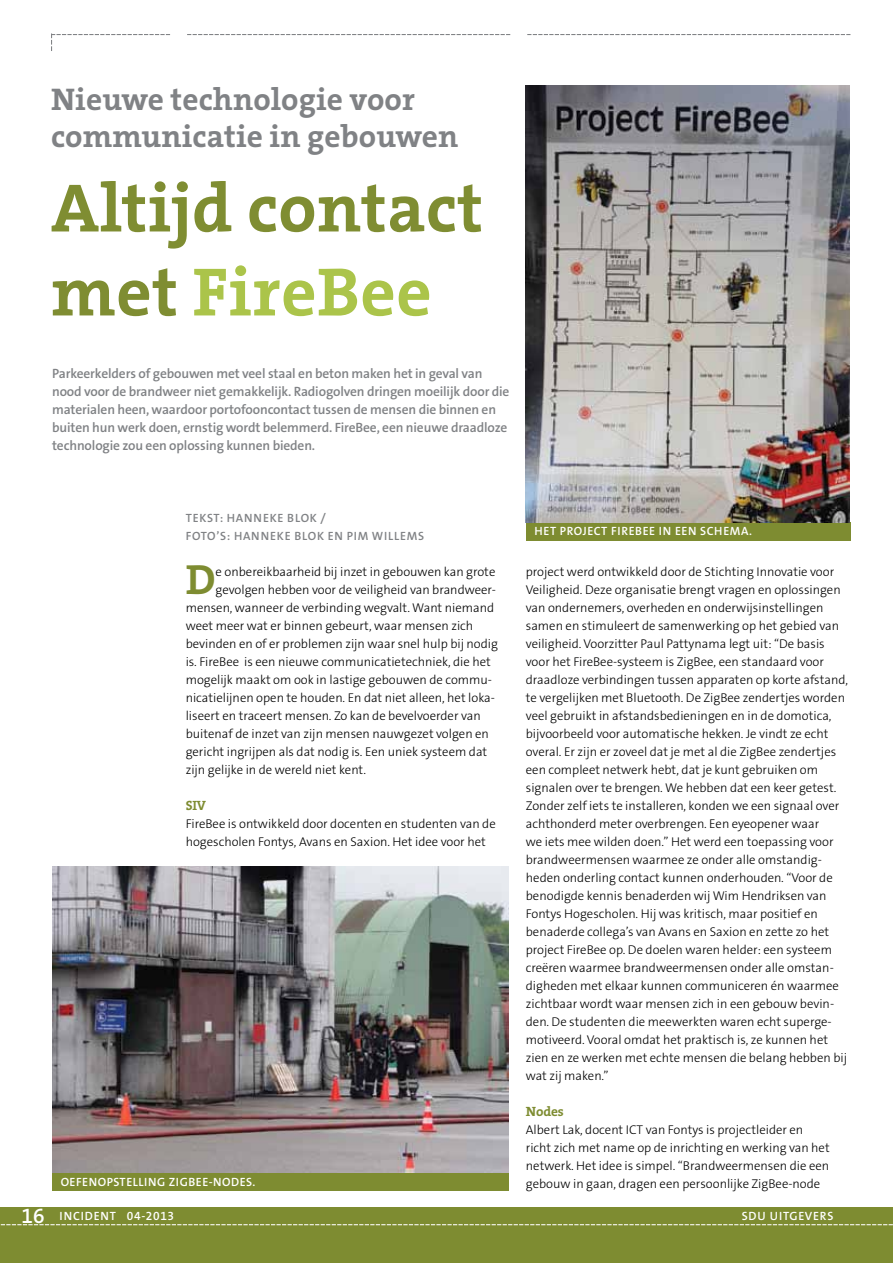
<style>
.page{position:relative;width:893px;height:1263px;background:#fff}
.page>*{position:absolute;margin:0;border:0;box-sizing:border-box;transform-origin:0 0}
.t1{font:700 69px/84px "The Serif B7";letter-spacing:.005em;color:#7f8d32}
.t2{font:700 42.45px "The Serif B7";color:#7e8c31}
.t3{font:700 31.5px/37.5px "The Serif B7";letter-spacing:.005em;color:#808285}
.t4{font:600 21px "The Sans B W6";color:#fff}
.t5{font:600 13.5px/18px "The Sans B W6";letter-spacing:-.01em;color:#808285}
.t6{font:700 13.5px "The Serif B7";letter-spacing:-.01em;color:#7e8c31}
.t7{font:300 12.75px/18px "The Sans B W3";color:#000}
.t8{font:600 12px "The Sans B W6";letter-spacing:.045em;color:#fff}
.t9{font:600 12px/18px "The Sans B W6";letter-spacing:.065em;color:#808285}
.t10{font:600 12px "The Sans B W6";letter-spacing:.065em;color:#fff}
.s1{color:#abc44a}
</style>
<div class="page">
<div style="left:0;top:1208px;width:893px;height:55px;background:#7e8c31"></div>
<svg style="left:0;top:1224px;width:893px;height:1px"></svg>
<svg style="left:187px;top:34px;width:323px;height:1px"></svg>
<svg style="left:527px;top:34px;width:323px;height:1px"></svg>
<svg style="left:51px;top:33px;width:119px;height:18px"></svg>
<div style="left:526px;top:522px;width:324px;height:18px;background:#7e8c31"></div>
<div style="left:52px;top:1172px;width:457px;height:19px;background:#7e8c31"></div>
<img style="left:526px;top:86px;width:323px;height:436px">
<img style="left:52px;top:866px;width:457px;height:306px">
<h3 class="t3" style="left:51px;top:82px;width:409px">Nieuwe technologie voor communicatie in gebouwen</h3>
<h1 class="t1" style="left:51px;top:168px;width:434px">Altijd contact met <span class="s1">FireBee</span></h1>
<p class="t5" style="left:52px;top:365px;width:459px">Parkeerkelders of gebouwen met veel staal en beton maken het in geval van nood voor de brandweer niet gemakkelijk. Radiogolven dringen moeilijk door die materialen heen, waardoor portofooncontact tussen de mensen die binnen en buiten hun werk doen, ernstig wordt belemmerd. FireBee, een nieuwe draadloze technologie zou een oplossing kunnen bieden.</p>
<p class="t9" style="left:186px;top:509px;width:239px">Tekst: Hanneke Blok /<br>Foto’s: Hanneke Blok en Pim Willems</p>
<h2 class="t2" style="left:186px;top:557px;width:31px">D</h2>
<p class="t7" style="left:216px;top:563px;width:281px">e onbereikbaarheid bij inzet in gebouwen kan grote</p>
<p class="t8" style="left:534px;top:524px;width:219px">Het project FireBee in een sch ema.</p>
<p class="t7" style="left:526px;top:563px;width:324px">project werd ontwikkeld door de Stichting Innovatie voor Veiligheid. Deze organisatie brengt vragen en oplossingen van ondernemers, overheden en onderwijsinstellingen samen en stimuleert de samenwerking op het gebied van veiligheid. Voorzitter Paul Pattynama legt uit: “De basis voor het FireBee-systeem is ZigBee, een standaard voor draadloze verbindingen tussen apparaten op korte afstand, te vergelijken met Bluetooth. De ZigBee zendertjes worden veel gebruikt in afstandsbedieningen en in de domotica, bijvoorbeeld voor automatische hekken. Je vindt ze echt overal. Er zijn er zoveel dat je met al die ZigBee zendertjes een compleet netwerk hebt, dat je kunt gebruiken om signalen over te brengen. We hebben dat een keer getest.<br>Zonder zelf iets te installeren, konden we een signaal over achthonderd meter overbrengen. Een eyeopener waar<br>we iets mee wilden doen.” Het werd een toepassing voor brandweermensen waarmee ze onder alle omstandig&shy;heden onderling contact kunnen onderhouden. “Voor de benodigde kennis benaderden wij Wim Hendriksen van Fontys Hogescholen. Hij was kritisch, maar positief en benaderde collega’s van Avans en Saxion en zette zo het project FireBee op. De doelen waren helder: een systeem creëren waarmee brandweermensen onder alle omstan&shy;digheden met elkaar kunnen communiceren én waarmee zichtbaar wordt waar mensen zich in een gebouw bevin&shy;den. De studenten die meewerkten waren echt superge&shy;motiveerd. Vooral omdat het praktisch is, ze kunnen het zien en ze werken met echte mensen die belang hebben bij wat zij maken.”</p>
<p class="t6" style="left:526px;top:1104px;width:40px">Nodes</p>
<p class="t7" style="left:526px;top:1121px;width:305px">Albert Lak, docent ICT van Fontys is projectleider en richt zich met name op de inrichting en werking van het netwerk. Het idee is simpel. “Brandweermensen die een gebouw in gaan, dragen een persoonlijke ZigBee-node</p>
<p class="t7" style="left:216px;top:581px;width:282px">gevolgen hebben voor de veiligheid van brandweer-</p>
<p class="t7" style="left:186px;top:599px;width:310px">mensen, wanneer de verbinding wegvalt. Want niemand</p>
<p class="t7" style="left:186px;top:617px;width:289px">weet meer wat er binnen gebeurt, waar mensen zich</p>
<p class="t7" style="left:186px;top:635px;width:314px">bevinden en of er problemen zijn waar snel hulp bij nodig</p>
<p class="t7" style="left:186px;top:653px;width:307px">is. FireBee is een nieuwe communicatietechniek, die het</p>
<p class="t7" style="left:186px;top:671px;width:308px">mogelijk maakt om ook in lastige gebouwen de commu-</p>
<p class="t7" style="left:186px;top:689px;width:311px">nicatielijnen open te houden. En dat niet alleen, het loka-</p>
<p class="t7" style="left:186px;top:707px;width:297px">liseert en traceert mensen. Zo kan de bevelvoerder van</p>
<p class="t7" style="left:186px;top:725px;width:305px">buitenaf de inzet van zijn mensen nauwgezet volgen en</p>
<p class="t7" style="left:186px;top:743px;width:303px">gericht ingrijpen als dat nodig is. Een uniek systeem dat</p>
<p class="t7" style="left:186px;top:761px;width:182px">zijn gelijke in de wereld niet kent.</p>
<p class="t6" style="left:186px;top:798px;width:22px">SIV</p>
<p class="t7" style="left:186px;top:815px;width:312px">FireBee is ontwikkeld door docenten en studenten van de hogescholen Fontys, Avans en Saxion. Het idee voor het</p>
<p class="t8" style="left:61px;top:1174px;width:196px">Oefenopstelling ZigBee-nodes.</p>
<p class="t10" style="left:60px;top:1208px;width:116px">incident 04-2013</p>
<h3 class="t4" style="left:22px;top:1202px;width:25px">16</h3>
<p class="t10" style="left:742px;top:1208px;width:92px">Sdu U itgevers</p>
</div>
